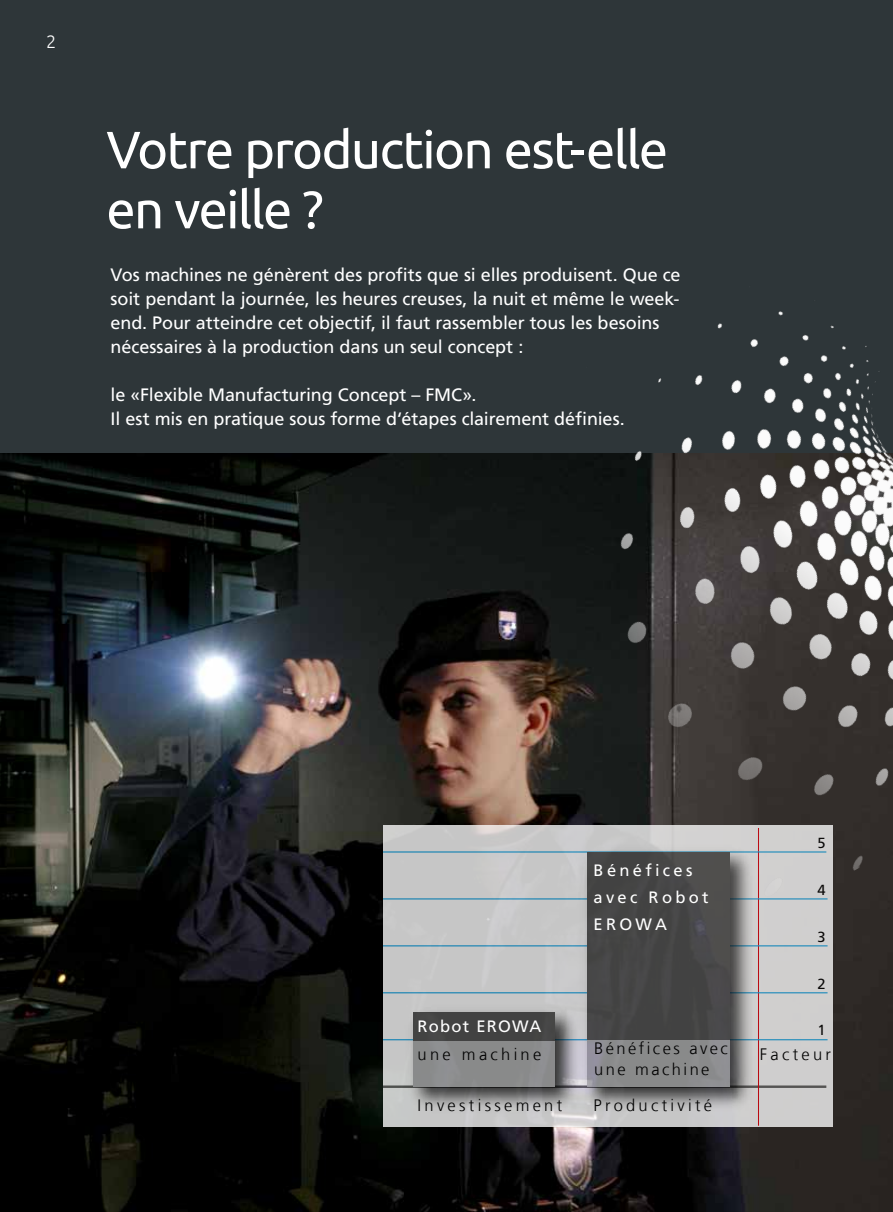
<style>
.page{position:relative;width:893px;height:1212px;background:#2e3639}
.page>*{position:absolute;margin:0;border:0;box-sizing:border-box;transform-origin:0 0}
.t1{font:52.5px/60px "Ubuntu";letter-spacing:-.03em;color:#fff}
.t2{font:18px/24px "Frutiger LT Com";letter-spacing:-.005em;color:#fff}
.t3{font:300 18px "Ubuntu";color:#fff}
.t4{font:300 16.5px "Frutiger LT Com";letter-spacing:.2em;color:#000}
.t5{font:300 16.5px/21px "Frutiger LT Com";letter-spacing:.15em;color:#000}
.t6{font:16.5px/27px "Frutiger LT Com";letter-spacing:.2em;color:#fff}
.t7{font:16.5px "Frutiger LT Com";letter-spacing:.075em;color:#fff}
.t8{font:14.7px "Frutiger LT Std";color:#000}
</style>
<div class="page">
<img style="left:0;top:454px;width:893px;height:758px">
<div style="left:384px;top:825px;width:449px;height:301px;background:#c7c7c7"></div>
<hr style="left:384px;top:1085px;width:442px;height:3px;background:#626261">
<hr style="left:758px;top:828px;width:1px;height:298px;background:#e3000b">
<hr style="left:384px;top:851px;width:442px;height:1px;background:#009ee3">
<hr style="left:384px;top:898px;width:443px;height:1px;background:#009ee3">
<hr style="left:384px;top:945px;width:443px;height:1px;background:#009ee3">
<hr style="left:384px;top:992px;width:443px;height:1px;background:#009ee3">
<hr style="left:384px;top:1039px;width:443px;height:1px;background:#009ee3">
<img style="left:576px;top:851px;width:183px;height:265px">
<div style="left:587px;top:852px;width:143px;height:188px;background:#454545"></div>
<svg style="left:587px;top:1040px;width:143px;height:47px;background:#8b8c8e"></svg>
<img style="left:403px;top:1001px;width:181px;height:115px">
<div style="left:413px;top:1040px;width:142px;height:47px;background:#898a8a"></div>
<div style="left:413px;top:1012px;width:142px;height:28px;background:#424242"></div>
<img style="left:580px;top:311px;width:313px;height:648px">
<p class="t3" style="left:46px;top:31px;width:12px">2</p>
<h1 class="t1" style="left:106px;top:118px;width:563px">Votre production est-elle en veille ?</h1>
<p class="t2" style="left:111px;top:263px;width:571px">Vos machines ne génèrent des profits que si elles produisent. Que ce soit pendant la journée, les heures creuses, la nuit et même le week&shy;end. Pour atteindre cet objectif, il faut rassembler tous les besoins nécessaires à la production dans un seul concept :</p>
<p class="t2" style="left:111px;top:383px;width:516px">le «Flexible Manufacturing Concept – FMC».<br>Il est mis en pratique sous forme d‘étapes clairement définies.</p>
<p class="t6" style="left:594px;top:857px;width:116px">Bénéfices avec Robot<br>EROWA</p>
<p class="t8" style="left:817px;top:834px;width:10px">5</p>
<p class="t8" style="left:817px;top:881px;width:10px">4</p>
<p class="t8" style="left:817px;top:928px;width:10px">3</p>
<p class="t8" style="left:817px;top:975px;width:10px">2</p>
<p class="t7" style="left:418px;top:1016px;width:125px">Robot EROWA</p>
<p class="t8" style="left:817px;top:1022px;width:10px">1</p>
<p class="t5" style="left:594px;top:1038px;width:135px">Bénéfices avec une machine</p>
<p class="t4" style="left:418px;top:1045px;width:125px">une machine</p>
<p class="t4" style="left:760px;top:1045px;width:73px">Facteur</p>
<p class="t4" style="left:594px;top:1096px;width:120px">Productivité</p>
<p class="t4" style="left:418px;top:1096px;width:146px">Investissement</p>
</div>
